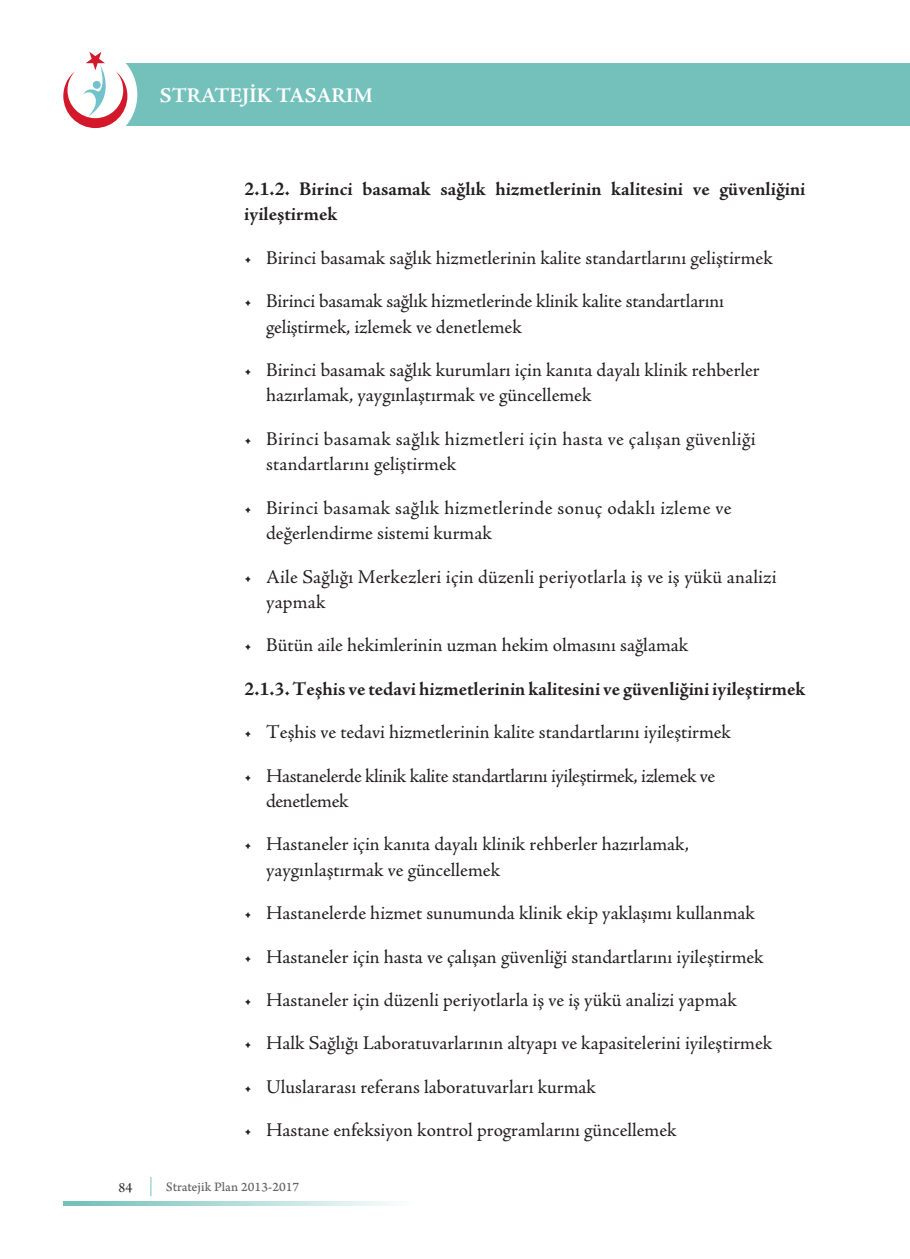
<style>
.page{position:relative;width:910px;height:1259px;background:#fff}
.page>*{position:absolute;margin:0;border:0;box-sizing:border-box;transform-origin:0 0}
.t1{font:700 21px "Adobe Jenson Pro";color:#fff}
.hedef_basliklari{font:19.5px/25.5px "Adobe Jenson Pro";color:#231f20}
.hedef_basliklari-2{font:19.5px/25.5px "Adobe Jenson Pro";letter-spacing:.02em;color:#231f20}
.hedef_basliklari-3{font:700 19.5px/25.5px "Adobe Jenson Pro";color:#231f20}
.hedef_basliklari-4{font:19.5px/25.5px "Adobe Jenson Pro";letter-spacing:-.02em;color:#231f20}
.t2{font:15px "Arno Pro Subhead";color:#231f20}
.t3{font:13.5px "Arno Pro Caption";color:#636366}
</style>
<div class="page">
<div style="left:123px;top:63px;width:787px;height:63px;background:#74c1bc"></div>
<div style="left:39px;top:46px;width:98px;height:97px;background:#fff;border-radius:50%"></div>
<svg style="left:63px;top:52px;width:64px;height:76px"></svg>
<svg style="left:63px;top:1201px;width:327px;height:4px"></svg>
<svg style="left:151px;top:1177px;width:1px;height:19px"></svg>
<p class="t1" style="left:160px;top:83px;width:214px">STRATEJİK TASARIM</p>
<p class="hedef_basliklari-3" style="left:244px;top:176px;width:563px">2.1.2. Birinci basamak sağlık hizmetlerinin kalitesini ve güvenliğini iyileştirmek</p>
<p class="hedef_basliklari" style="left:244px;top:245px;width:530px">• Birinci basamak sağlık hizmetlerinin kalite standartlarını geliştirmek</p>
<p class="hedef_basliklari" style="left:266px;top:288px;width:459px;text-indent:-22px">• Birinci basamak sağlık hizmetlerinde klinik kalite standartlarını geliştirmek, izlemek ve denetlemek</p>
<p class="hedef_basliklari" style="left:266px;top:357px;width:495px;text-indent:-22px">• Birinci basamak sağlık kurumları için kanıta dayalı klinik rehberler hazırlamak, yaygınlaştırmak ve güncellemek</p>
<p class="hedef_basliklari-2" style="left:266px;top:426px;width:491px;text-indent:-22px">• Birinci basamak sağlık hizmetleri için hasta ve çalışan güvenliği standartlarını geliştirmek</p>
<p class="hedef_basliklari-2" style="left:266px;top:495px;width:467px;text-indent:-22px">• Birinci basamak sağlık hizmetlerinde sonuç odaklı izleme ve değerlendirme sistemi kurmak</p>
<p class="hedef_basliklari" style="left:266px;top:564px;width:512px;text-indent:-22px">• Aile Sağlığı Merkezleri için düzenli periyotlarla iş ve iş yükü analizi yapmak</p>
<p class="hedef_basliklari" style="left:244px;top:633px;width:446px">• Bütün aile hekimlerinin uzman hekim olmasını sağlamak</p>
<p class="hedef_basliklari-3" style="left:244px;top:676px;width:563px">2.1.3. Teşhis ve tedavi hizmetlerinin kalitesini ve güvenliğini iyileştirmek</p>
<p class="hedef_basliklari" style="left:244px;top:719px;width:488px">• Teşhis ve tedavi hizmetlerinin kalite standartlarını iyileştirmek</p>
<p class="hedef_basliklari-4" style="left:266px;top:763px;width:451px;text-indent:-22px">• Hastanelerde klinik kalite standartlarını iyileştirmek, izlemek ve denetlemek</p>
<p class="hedef_basliklari" style="left:266px;top:832px;width:424px;text-indent:-22px">• Hastaneler için kanıta dayalı klinik rehberler hazırlamak, yaygınlaştırmak ve güncellemek</p>
<p class="hedef_basliklari" style="left:244px;top:901px;width:512px">• Hastanelerde hizmet sunumunda klinik ekip yaklaşımı kullanmak</p>
<p class="hedef_basliklari" style="left:244px;top:944px;width:521px">• Hastaneler için hasta ve çalışan güvenliği standartlarını iyileştirmek</p>
<p class="hedef_basliklari" style="left:244px;top:987px;width:494px">• Hastaneler için düzenli periyotlarla iş ve iş yükü analizi yapmak</p>
<p class="hedef_basliklari" style="left:244px;top:1031px;width:529px">• Halk Sağlığı Laboratuvarlarının altyapı ve kapasitelerini iyileştirmek</p>
<p class="hedef_basliklari" style="left:244px;top:1074px;width:353px">• Uluslararası referans laboratuvarları kurmak</p>
<p class="hedef_basliklari" style="left:244px;top:1117px;width:434px">• Hastane enfeksiyon kontrol programlarını güncellemek</p>
<p class="t2" style="left:119px;top:1178px;width:15px">84</p>
<p class="t3" style="left:166px;top:1179px;width:135px">Stratejik Plan 2013-2017</p>
</div>
